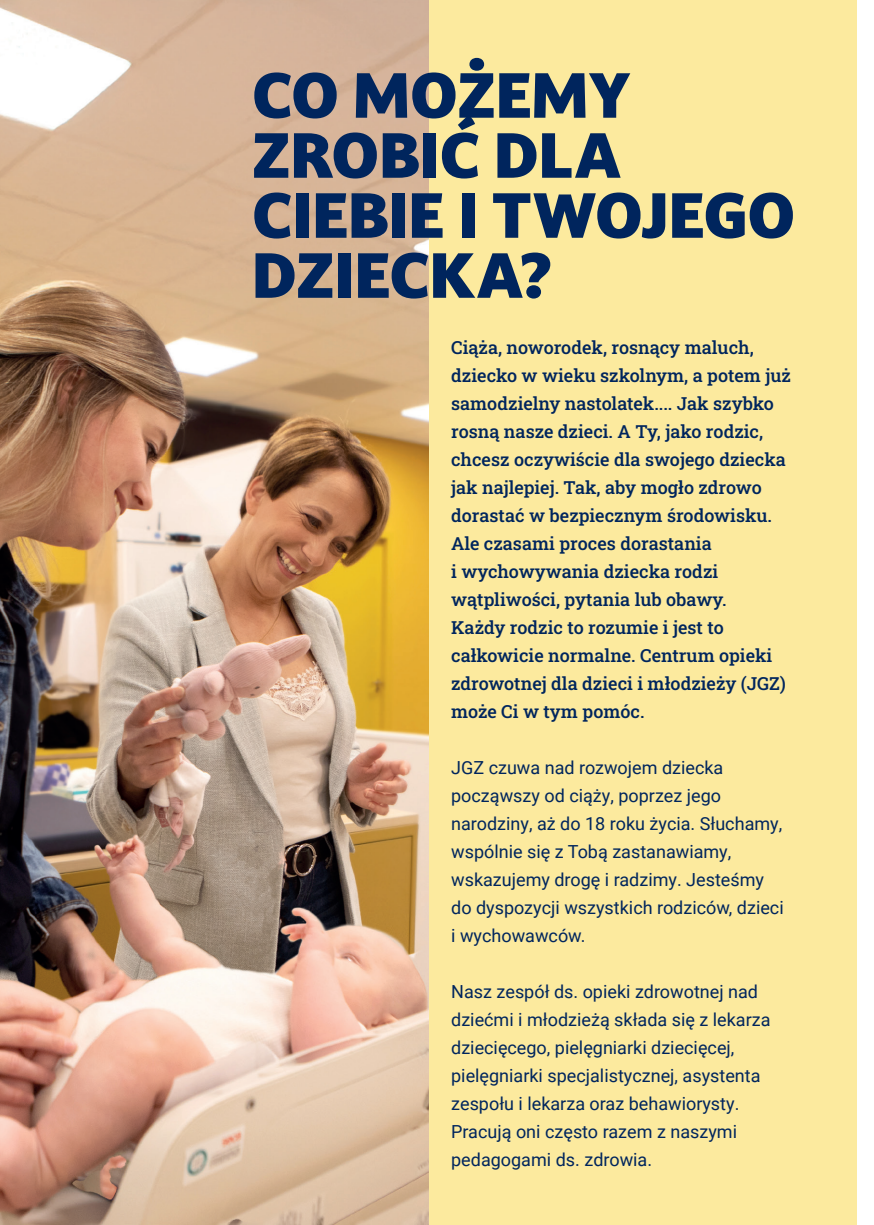
<style>
.page{position:relative;width:874px;height:1225px;background:#fff}
.page>*{position:absolute;margin:0;border:0;box-sizing:border-box;transform-origin:0 0}
.t1{font:900 60px/60px "Darkmode Darkmode Off";color:#00255d}
.t2{font:18px/28px "Roboto";color:#00255d}
.t3{font:500 18px/28px "Roboto Slab";color:#00255d}
</style>
<div class="page">
<div style="left:0;top:0;width:856px;height:1225px;background:#fcea9e"></div>
<img style="left:0;top:0;width:428px;height:1225px">
<h1 class="t1" style="left:252px;top:64px;width:544px">CO MOŻEMY<br>ZROBIĆ DLA<br>CIEBIE I TWOJEGO<br>DZIECKA?</h1>
<p class="t3" style="left:451px;top:333px;width:341px">Ciąża, noworodek, rosnący maluch, dziecko w wieku szkolnym, a potem już samodzielny nastolatek.... Jak szybko rosną nasze dzieci. A Ty, jako rodzic, chcesz oczywiście dla swojego dziecka jak najlepiej. Tak, aby mogło zdrowo dorastać w bezpiecznym środowisku.<br>Ale czasami proces dorastania<br>i wychowywania dziecka rodzi wątpliwości, pytania lub obawy.<br>Każdy rodzic to rozumie i jest to całkowicie normalne. Centrum opieki zdrowotnej dla dzieci i młodzieży (JGZ) może Ci w tym pomóc.</p>
<p class="t2" style="left:451px;top:753px;width:334px">JGZ czuwa nad rozwojem dziecka począwszy od ciąży, poprzez jego narodziny, aż do 18 roku życia. Słuchamy, wspólnie się z Tobą zastanawiamy, wskazujemy drogę i radzimy. Jesteśmy do dyspozycji wszystkich rodziców, dzieci i wychowawców.</p>
<p class="t2" style="left:451px;top:977px;width:321px">Nasz zespół ds. opieki zdrowotnej nad dziećmi i młodzieżą składa się z lekarza dziecięcego, pielęgniarki dziecięcej, pielęgniarki specjalistycznej, asystenta zespołu i lekarza oraz behawiorysty.<br>Pracują oni często razem z naszymi pedagogami ds. zdrowia.</p>
</div>
